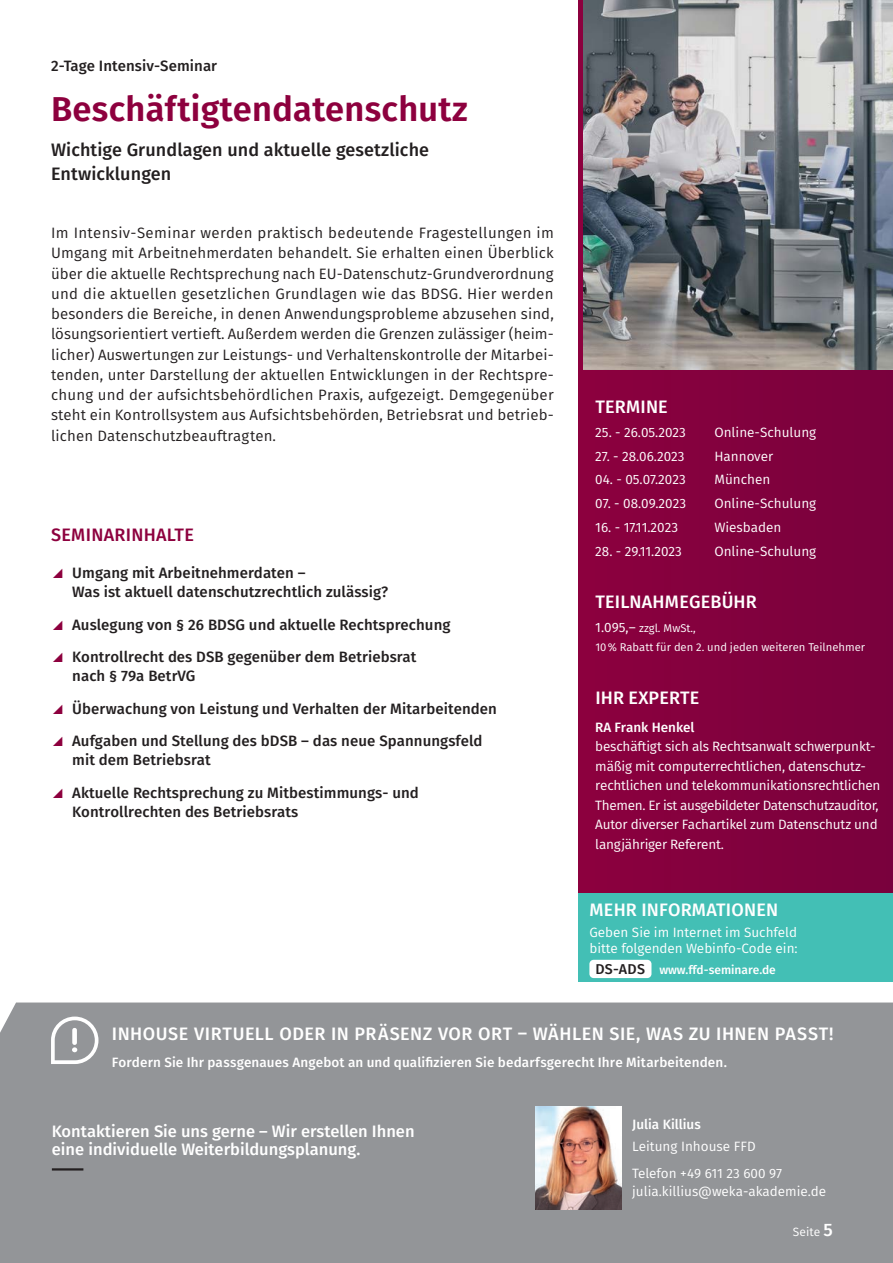
<style>
.page{position:relative;width:893px;height:1263px;background:#fff}
.page>*{position:absolute;margin:0;border:0;box-sizing:border-box;transform-origin:0 0}
.t1{font:600 34.5px "Fira Sans";letter-spacing:.01em;color:#8d003e}
.t2{font:500 18px "Fira Sans";letter-spacing:.015em;color:#fff}
.t3{font:500 18px/24px "Fira Sans";letter-spacing:.005em;color:#231f20}
.t4{font:500 18px "Fira Sans";letter-spacing:.015em;color:#8d003e}
.t5{font:500 16.5px/18px "Fira Sans";color:#fff}
.t6{font:15px/20.2px "Fira Sans";letter-spacing:.01em;color:#231f20;text-align:justify}
.t7{font:500 15px/32.2px "Fira Sans";letter-spacing:.005em;color:#231f20}
.t8{font:13.5px/19.5px "Fira Sans";letter-spacing:-.015em;color:#fff}
.t9{font:500 13.5px "Fira Sans";letter-spacing:.005em;color:#fff}
.t10{font:500 12px "Fira Sans";color:#fff}
.t11{font:12px "Fira Sans";letter-spacing:.005em;color:#fff}
.t12{font:11.25px/19.5px "Fira Sans";color:#fff}
.s1{color:#8d003e}
.s2{font-size:13.5px}
.s3{font-size:14.25px;color:#231f20}
.s4{font-weight:500;font-size:18px}
</style>
<div class="page">
<div style="left:578px;top:0;width:315px;height:893px;background:#82013e"></div>
<img style="left:583px;top:0;width:310px;height:370px">
<div style="left:0;top:1002px;width:893px;height:261px;background:#939598"></div>
<svg style="left:51px;top:1016px;width:47px;height:48px"></svg>
<img style="left:535px;top:1106px;width:87px;height:104px">
<hr style="left:52px;top:1168px;width:31px;height:2px;background:#231f20">
<div style="left:578px;top:893px;width:315px;height:89px;background:#43bfb5"></div>
<div style="left:589px;top:960px;width:62px;height:18px;background:#fff;border-radius:4px"></div>
<p class="t7" style="left:51px;top:49px;width:168px">2-Tage Intensiv-Seminar</p>
<h1 class="t1" style="left:51px;top:81px;width:418px">Beschäftigtendatenschutz</h1>
<p class="t3" style="left:51px;top:137px;width:380px">Wichtige Grundlagen und aktuelle gesetzliche<br>Entwicklungen</p>
<p class="t6" style="left:51px;top:223px;width:504px">Im Intensiv-Seminar werden praktisch bedeutende Fragestellungen im Umgang mit Arbeitnehmerdaten behandelt. Sie erhalten einen Überblick über die aktuelle Rechtsprechung nach EU-Datenschutz-Grundverordnung und die aktuellen gesetzlichen Grundlagen wie das BDSG. Hier werden besonders die Bereiche, in denen Anwendungsprobleme abzusehen sind, lösungsorientiert vertieft. Außerdem werden die Grenzen zulässiger (heim&shy;licher) Auswertungen zur Leistungs- und Verhaltenskontrolle der Mitarbei&shy;tenden, unter Darstellung der aktuellen Entwicklungen in der Rechtspre&shy;chung und der aufsichtsbehördlichen Praxis, aufgezeigt. Demgegenüber steht ein Kontrollsystem aus Aufsichtsbehörden, Betriebsrat und betrieb&shy;lichen Datenschutzbeauftragten.</p>
<p class="t4" style="left:51px;top:522px;width:144px">SEMINARINHALTE</p>
<p class="t7" style="left:72px;top:563px;width:317px;line-height:19.5px;text-indent:-21px"><span class="s1">◢</span> Umgang mit Arbeitnehmerdaten –<br>Was ist aktuell datenschutzrechtlich zulässig?</p>
<p class="t7" style="left:51px;top:608px;width:401px"><span class="s1">◢</span> Auslegung von § 26 BDSG und aktuelle Rechtsprechung <span class="s1">◢</span> Kontrollrecht des DSB gegenüber dem Betriebsrat</p>
<p class="t7" style="left:51px;top:660px;width:447px;text-indent:21px">nach § 79a BetrVG<br><span class="s1">◢</span> Überwachung von Leistung und Verhalten der Mitarbeitenden <span class="s1">◢</span> Aufgaben und Stellung des bDSB – das neue Spannungsfeld</p>
<p class="t7" style="left:51px;top:744px;width:369px;text-indent:21px">mit dem Betriebsrat<br><span class="s1">◢</span> Aktuelle Rechtsprechung zu Mitbestimmungs- und</p>
<p class="t7" style="left:72px;top:796px;width:228px">Kontrollrechten des Betriebsrats</p>
<p class="t2" style="left:595px;top:394px;width:74px">TERMINE</p>
<p class="t8" style="left:595px;top:422px;width:92px">25. - 26.05.2023</p>
<p class="t8" style="left:714px;top:422px;width:103px">Online-Schulung</p>
<p class="t8" style="left:595px;top:446px;width:91px">27. - 28.06.2023</p>
<p class="t8" style="left:714px;top:446px;width:60px">Hannover</p>
<p class="t8" style="left:595px;top:470px;width:92px">04. - 05.07.2023</p>
<p class="t8" style="left:714px;top:470px;width:58px">München</p>
<p class="t8" style="left:595px;top:494px;width:92px">07. - 08.09.2023</p>
<p class="t8" style="left:714px;top:494px;width:103px">Online-Schulung</p>
<p class="t8" style="left:595px;top:517px;width:84px">16. - 17.11.2023</p>
<p class="t8" style="left:714px;top:517px;width:69px">Wiesbaden</p>
<p class="t8" style="left:595px;top:541px;width:88px">28. - 29.11.2023</p>
<p class="t8" style="left:714px;top:541px;width:103px">Online-Schulung</p>
<p class="t2" style="left:595px;top:589px;width:163px">TEILNAHMEGEBÜHR</p>
<p class="t12" style="left:595px;top:618px;width:271px"><span class="s2">1.095,–</span> zzgl. MwSt.,<br>10% Rabatt für den 2. und jeden weiteren Teilnehmer</p>
<p class="t2" style="left:595px;top:685px;width:106px">IHR EXPERTE</p>
<p class="t9" style="left:595px;top:717px;width:101px">RA Frank Henkel</p>
<p class="t8" style="left:595px;top:736px;width:287px">beschäftigt sich als Rechtsanwalt schwerpunkt&shy;mäßig mit computerrechtlichen, datenschutz&shy;rechtlichen und telekommunikationsrechtlichen Themen. Er ist ausgebildeter Datenschutzauditor, Autor diverser Fachartikel zum Datenschutz und langjähriger Referent.</p>
<p class="t2" style="left:589px;top:897px;width:190px">MEHR INFORMATIONEN</p>
<p class="t8" style="left:589px;top:924px;width:210px;line-height:15.8px">Geben Sie im Internet im Suchfeld bitte folgenden Webinfo-Code ein:</p>
<p class="t10" style="left:595px;top:961px;width:182px"><span class="s3">DS-ADS</span> www.ffd-seminare.de</p>
<p class="t2" style="left:112px;top:1021px;width:723px">INHOUSE VIRTUELL ODER IN PRÄSENZ VOR ORT – WÄHLEN SIE, WAS ZU IHNEN PASST!</p>
<p class="t9" style="left:112px;top:1052px;width:617px">Fordern Sie Ihr passgenaues Angebot an und qualifizieren Sie bedarfsgerecht Ihre Mitarbeitenden.</p>
<p class="t5" style="left:52px;top:1122px;width:364px">Kontaktieren Sie uns gerne – Wir erstellen Ihnen eine individuelle Weiterbildungsplanung.</p>
<p class="t9" style="left:632px;top:1115px;width:70px">Julia Killius</p>
<p class="t8" style="left:632px;top:1133px;width:151px;line-height:26.5px">Leitung Inhouse FFD<br>Telefon +49 611 23 600 97</p>
<p class="t8" style="left:632px;top:1181px;width:195px">julia.killius@weka-akademie.de</p>
<p class="t11" style="left:793px;top:1223px;width:42px">Seite <span class="s4">5</span></p>
</div>
